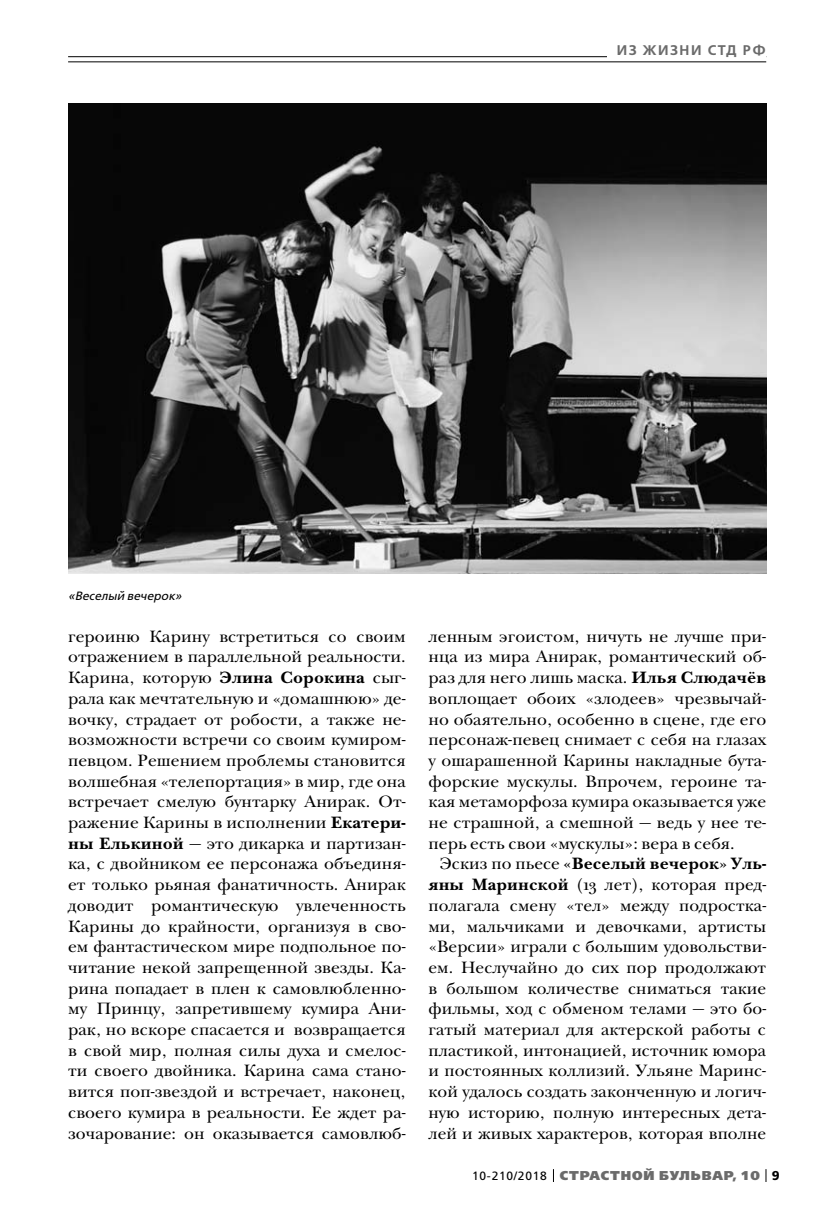
<style>
.page{position:relative;width:823px;height:1219px;background:#fff}
.page>*{position:absolute;margin:0;border:0;box-sizing:border-box;transform-origin:0 0}
.t1{font:17px/20.6px "New Baskerville ITC";letter-spacing:.005em;color:#000;text-align:justify}
.t2{font:600 14px "Free Set";letter-spacing:.11em;color:#6b6b6b}
.t3{font:800 12.8px "Free Set";letter-spacing:.07em;color:#6b6b6b}
.t4{font:italic 12px "Free Set";color:#000}
.s1{font-weight:700}
.s2{font-weight:400;font-size:12px;color:#000}
.s3{font-weight:700;color:#000}
</style>
<div class="page">
<svg style="left:765px;top:1169px;width:1px;height:13px"></svg>
<hr style="left:68px;top:56px;width:697px;height:1px;background:#000">
<div style="left:607px;top:39px;width:158px;height:21px;background:#fff"></div>
<hr style="left:68px;top:62px;width:697px;height:1px;background:#000">
<img style="left:68px;top:104px;width:697px;height:470px">
<p class="t4" style="left:68px;top:590px;width:115px">«Веселый вечерок»</p>
<p class="t2" style="left:616px;top:43px;width:151px">ИЗ ЖИЗНИ СТД РФ</p>
<p class="t1" style="left:68px;top:627px;width:339px">героиню Карину встретиться со своим отражением в параллельной реальности.<br>Карина, которую <span class="s1">Элина Сорокина</span> сыг&shy;рала как мечтательную и «домашнюю» де&shy;вочку, страдает от робости, а также не&shy;возможности встречи со своим кумиром&shy;певцом. Решением проблемы становится волшебная «телепортация» в мир, где она встречает смелую бунтарку Анирак. От&shy;ражение Карины в исполнении <span class="s1">Екатери&shy;ны Елькиной</span> — это дикарка и партизан&shy;ка, с двойником ее персонажа объединя&shy;ет только рьяная фанатичность. Анирак доводит романтическую увлеченность Карины до крайности, организуя в сво&shy;ем фантастическом мире подпольное по&shy;читание некой запрещенной звезды. Ка&shy;рина попадает в плен к самовлюбленно&shy;му Принцу, запретившему кумира Ани&shy;рак, но вскоре спасается и возвращается в свой мир, полная силы духа и смелос&shy;ти своего двойника. Карина сама стано&shy;вится поп-звездой и встречает, наконец, своего кумира в реальности. Ее ждет ра&shy;зочарование: он оказывается самовлюб-</p>
<p class="t1" style="left:428px;top:627px;width:339px">ленным эгоистом, ничуть не лучше при&shy;нца из мира Анирак, романтический об&shy;раз для него лишь маска. <span class="s1">Илья Слюдачёв </span>воплощает обоих «злодеев» чрезвычай&shy;но обаятельно, особенно в сцене, где его персонаж-певец снимает с себя на глазах у ошарашенной Карины накладные бута&shy;форские мускулы. Впрочем, героине та&shy;кая метаморфоза кумира оказывается уже не страшной, а смешной — ведь у нее те&shy;перь есть свои «мускулы»: вера в себя.</p>
<p class="t1" style="left:428px;top:855px;width:339px;text-indent:11px">Эскиз по пьесе <span class="s1">«Веселый вечерок» Уль&shy;яны Маринской</span> (13 лет), которая пред&shy;полагала смену «тел» между подростка&shy;ми, мальчиками и девочками, артисты «Версии» играли с большим удовольстви&shy;ем. Неслучайно до сих пор продолжают в большом количестве сниматься такие фильмы, ход с обменом телами — это бо&shy;гатый материал для актерской работы с пластикой, интонацией, источник юмора и постоянных коллизий. Ульяне Маринс&shy;кой удалось создать законченную и логич&shy;ную историю, полную интересных дета&shy;лей и живых характеров, которая вполне</p>
<p class="t3" style="left:472px;top:1169px;width:309px"><span class="s2">10-210/2018</span> СТРАСТНОЙ БУЛЬВАР, 10 <span class="s3">9</span></p>
</div>
